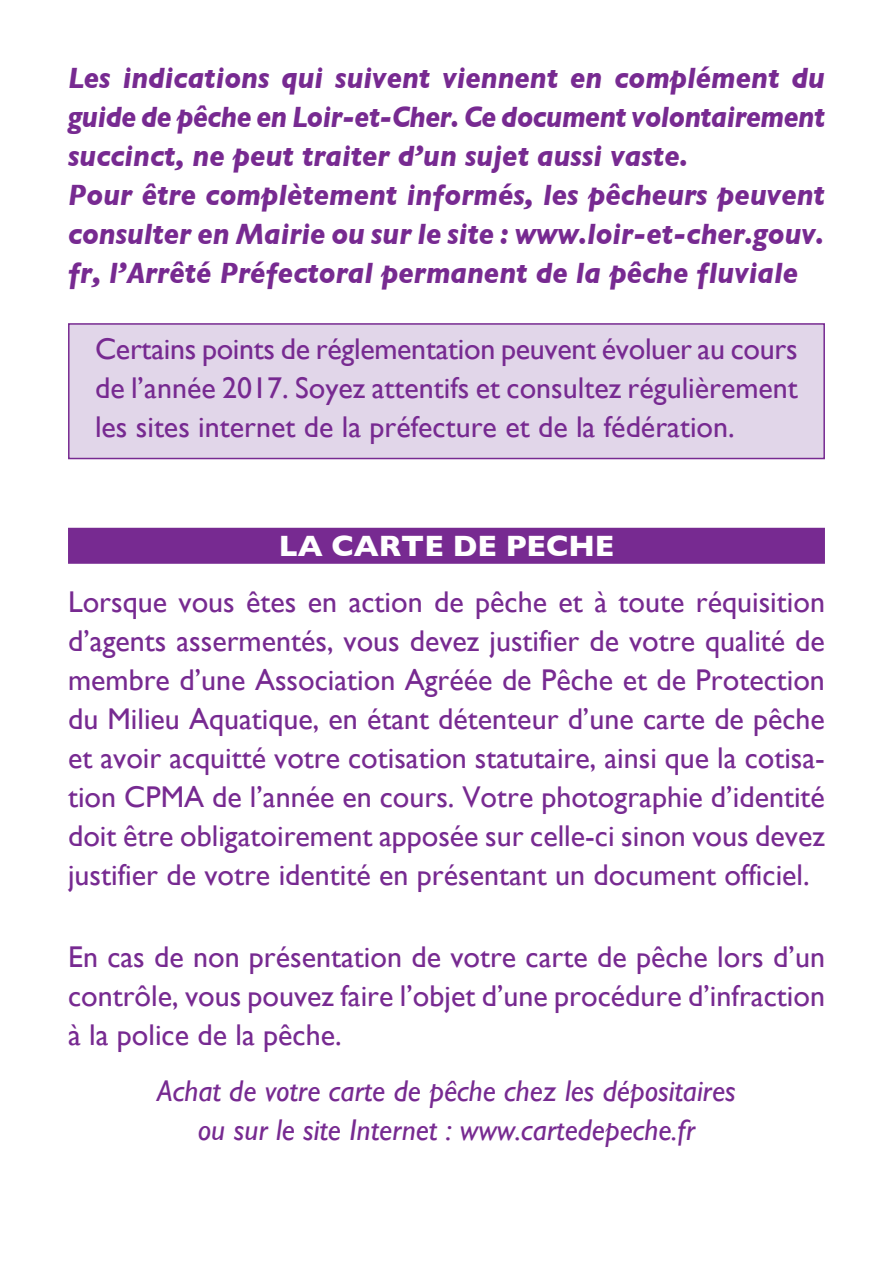
<style>
.page{position:relative;width:893px;height:1263px;background:#fff}
.page>*{position:absolute;margin:0;border:0;box-sizing:border-box;transform-origin:0 0}
.t1{font:30px/39px "Gill Sans";color:#772a91;text-align:justify}
.t2{font:italic 700 30px/39px "Gill Sans";color:#772a91;scale:.93 1}
.t3{font:italic 30px/39px "Gill Sans";color:#772a91;text-align:center}
.t4{font:700 30px "Gill Sans";color:#fff}
</style>
<div class="page">
<div style="left:68px;top:528px;width:757px;height:36px;background:#772a91"></div>
<div style="left:69px;top:324px;width:755px;height:134px;background:#e1d6e9"></div>
<div style="left:68px;top:323px;width:757px;height:136px;border:2px solid #772a91"></div>
<p class="t2" style="left:68px;top:59px;width:816px">Les indications qui suivent viennent en complément du guide de pêche en Loir-et-Cher. Ce document volontairement succinct, ne peut traiter d’un sujet aussi vaste.<br>Pour être complètement informés, les pêcheurs peuvent consulter en Mairie ou sur le site : www.loir-et-cher.gouv. fr, l’Arrêté Préfectoral permanent de la pêche fluviale</p>
<p class="t1" style="left:95px;top:329px;width:704px">Certains points de réglementation peuvent évoluer au cours de l’année 2017. Soyez attentifs et consultez régulièrement les sites internet de la préfecture et de la fédération.</p>
<p class="t4" style="left:279px;top:522px;width:337px">LA CARTE DE PECHE</p>
<p class="t1" style="left:68px;top:582px;width:758px">Lorsque vous êtes en action de pêche et à toute réquisition d’agents assermentés, vous devez justifier de votre qualité de membre d’une Association Agréée de Pêche et de Protection du Milieu Aquatique, en étant détenteur d’une carte de pêche et avoir acquitté votre cotisation statutaire, ainsi que la cotisa&shy;tion CPMA de l’année en cours. Votre photographie d’identité doit être obligatoirement apposée sur celle-ci sinon vous devez justifier de votre identité en présentant un document officiel.</p>
<p class="t1" style="left:68px;top:937px;width:758px">En cas de non présentation de votre carte de pêche lors d’un contrôle, vous pouvez faire l’objet d’une procédure d’infraction à la police de la pêche.</p>
<p class="t3" style="left:157px;top:1071px;width:580px">Achat de votre carte de pêche chez les dépositaires ou sur le site Internet : www.cartedepeche.fr</p>
</div>
